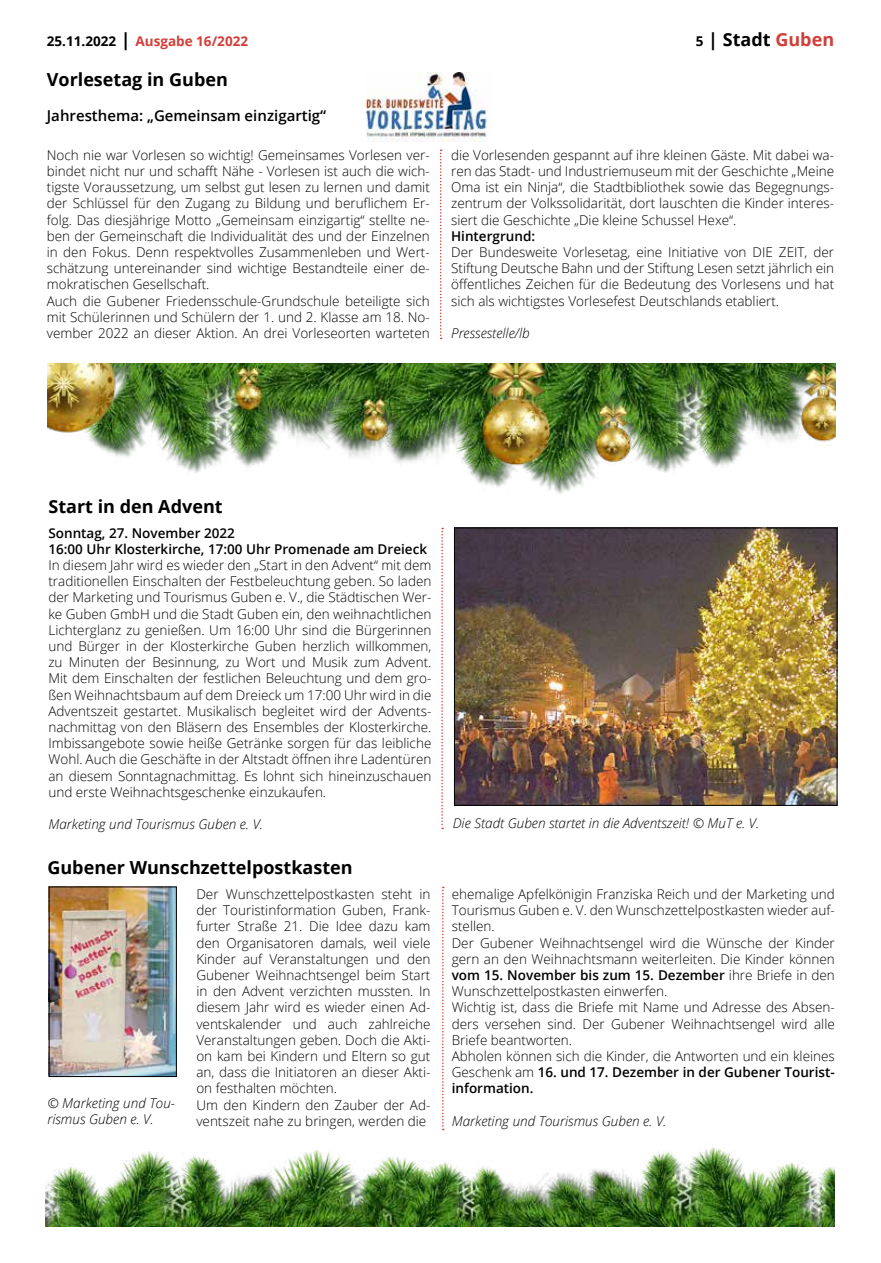
<style>
.page{position:relative;width:881px;height:1263px;background:#fff}
.page>*{position:absolute;margin:0;border:0;box-sizing:border-box;transform-origin:0 0}
.t1{font:700 18px "Open Sans";color:#000}
.t2{font:600 15px "Open Sans";color:#000}
.t3{font:300 13.5px/16.2px "Open Sans";color:#000}
.t4{font:italic 300 13.5px/16.2px "Open Sans";color:#000}
.t5{font:600 13.5px/16.2px "Open Sans";color:#000}
.t6{font:700 13.5px "Open Sans";color:#d13e37}
.s1{color:#000}
.s2{font-size:18px;color:#000}
.s3{font-size:13.5px}
.s4{color:#d13e37}
.s5{font-weight:600}
</style>
<div class="page">
<svg style="left:440px;top:150px;width:1px;height:189px"></svg>
<img style="left:366px;top:72px;width:121px;height:69px">
<img style="left:456px;top:530px;width:378px;height:273px">
<div style="left:454px;top:528px;width:382px;height:277px;border:1px solid #000"></div>
<svg style="left:441px;top:528px;width:2px;height:301px"></svg>
<img style="left:51px;top:889px;width:123px;height:186px">
<div style="left:49px;top:887px;width:127px;height:190px;border:1px solid #000"></div>
<svg style="left:442px;top:887px;width:1px;height:243px"></svg>
<img style="left:47px;top:363px;width:788px;height:131px">
<img style="left:46px;top:1147px;width:787px;height:80px">
<p class="t6" style="left:47px;top:32px;width:203px"><span class="s1">25.11.2022</span> <span class="s2">|</span> Ausgabe 16/2022</p>
<h1 class="t1" style="left:695px;top:27px;width:140px"><span class="s3">5</span> | Stadt <span class="s4">Guben</span></h1>
<h1 class="t1" style="left:47px;top:67px;width:182px">Vorlesetag in Guben</h1>
<p class="t2" style="left:47px;top:105px;width:281px">Jahresthema: „Gemeinsam einzigartig“</p>
<p class="t3" style="left:47px;top:146px;width:384px">Noch nie war Vorlesen so wichtig! Gemeinsames Vorlesen ver&shy;bindet nicht nur und schafft Nähe - Vorlesen ist auch die wich&shy;tigste Voraussetzung, um selbst gut lesen zu lernen und damit der Schlüssel für den Zugang zu Bildung und beruflichem Er&shy;folg. Das diesjährige Motto „Gemeinsam einzigartig“ stellte ne&shy;ben der Gemeinschaft die Individualität des und der Einzelnen in den Fokus. Denn respektvolles Zusammenleben und Wert&shy;schätzung untereinander sind wichtige Bestandteile einer de&shy;mokratischen Gesellschaft.<br>Auch die Gubener Friedensschule-Grundschule beteiligte sich mit Schülerinnen und Schülern der 1. und 2. Klasse am 18. No&shy;vember 2022 an dieser Aktion. An drei Vorleseorten warteten</p>
<p class="t3" style="left:451px;top:146px;width:384px;text-align:justify">die Vorlesenden gespannt auf ihre kleinen Gäste. Mit dabei wa&shy;ren das Stadt- und Industriemuseum mit der Geschichte „Meine Oma ist ein Ninja“, die Stadtbibliothek sowie das Begegnungs&shy;zentrum der Volkssolidarität, dort lauschten die Kinder interes&shy;siert die Geschichte „Die kleine Schussel Hexe“.</p>
<p class="t5" style="left:451px;top:228px;width:85px">Hintergrund:</p>
<p class="t3" style="left:451px;top:244px;width:384px;text-align:justify">Der Bundesweite Vorlesetag, eine Initiative von DIE ZEIT, der Stiftung Deutsche Bahn und der Stiftung Lesen setzt jährlich ein öffentliches Zeichen für die Bedeutung des Vorlesens und hat sich als wichtigstes Vorlesefest Deutschlands etabliert.</p>
<p class="t4" style="left:451px;top:325px;width:80px">Pressestelle/lb</p>
<h1 class="t1" style="left:48px;top:494px;width:176px">Start in den Advent</h1>
<p class="t5" style="left:48px;top:524px;width:380px">Sonntag, 27. November 2022<br>16:00 Uhr Klosterkirche, 17:00 Uhr Promenade am Dreieck</p>
<p class="t3" style="left:48px;top:556px;width:384px;text-align:justify">In diesem Jahr wird es wieder den „Start in den Advent“ mit dem traditionellen Einschalten der Festbeleuchtung geben. So laden der Marketing und Tourismus Guben e. V., die Städtischen Wer&shy;ke Guben GmbH und die Stadt Guben ein, den weihnachtlichen Lichterglanz zu genießen. Um 16:00 Uhr sind die Bürgerinnen und Bürger in der Klosterkirche Guben herzlich willkommen, zu Minuten der Besinnung, zu Wort und Musik zum Advent.<br>Mit dem Einschalten der festlichen Beleuchtung und dem gro&shy;ßen Weihnachtsbaum auf dem Dreieck um 17:00 Uhr wird in die Adventszeit gestartet. Musikalisch begleitet wird der Advents&shy;nachmittag von den Bläsern des Ensembles der Klosterkirche.<br>Imbissangebote sowie heiße Getränke sorgen für das leibliche Wohl. Auch die Geschäfte in der Altstadt öffnen ihre Ladentüren an diesem Sonntagnachmittag. Es lohnt sich hineinzuschauen und erste Weihnachtsgeschenke einzukaufen.</p>
<p class="t4" style="left:48px;top:816px;width:216px">Marketing und Tourismus Guben e. V.</p>
<p class="t4" style="left:452px;top:815px;width:308px">Die Stadt Guben startet in die Adventszeit! © MuT e. V.</p>
<h1 class="t1" style="left:47px;top:855px;width:307px">Gubener Wunschzettelpostkasten</h1>
<p class="t3" style="left:196px;top:886px;width:235px">Der Wunschzettelpostkasten steht in der Touristinformation Guben, Frank&shy;furter Straße 21. Die Idee dazu kam den Organisatoren damals, weil viele Kinder auf Veranstaltungen und den Gubener Weihnachtsengel beim Start in den Advent verzichten mussten. In diesem Jahr wird es wieder einen Ad&shy;ventskalender und auch zahlreiche Veranstaltungen geben. Doch die Akti&shy;on kam bei Kindern und Eltern so gut an, dass die Initiatoren an dieser Akti&shy;on festhalten möchten.<br>Um den Kindern den Zauber der Ad&shy;ventszeit nahe zu bringen, werden die</p>
<p class="t3" style="left:451px;top:886px;width:384px">ehemalige Apfelkönigin Franziska Reich und der Marketing und Tourismus Guben e. V. den Wunschzettelpostkasten wieder auf&shy;stellen.<br>Der Gubener Weihnachtsengel wird die Wünsche der Kinder gern an den Weihnachtsmann weiterleiten. Die Kinder können <span class="s5">vom 15. November bis zum 15. Dezember</span> ihre Briefe in den Wunschzettelpostkasten einwerfen.<br>Wichtig ist, dass die Briefe mit Name und Adresse des Absen&shy;ders versehen sind. Der Gubener Weihnachtsengel wird alle Briefe beantworten.<br>Abholen können sich die Kinder, die Antworten und ein kleines Geschenk am <span class="s5">16. und 17. Dezember in der Gubener Tourist&shy;information.</span></p>
<p class="t4" style="left:47px;top:1094px;width:129px">© Marketing und Tou&shy;rismus Guben e. V.</p>
<p class="t4" style="left:451px;top:1112px;width:216px">Marketing und Tourismus Guben e. V.</p>
</div>
